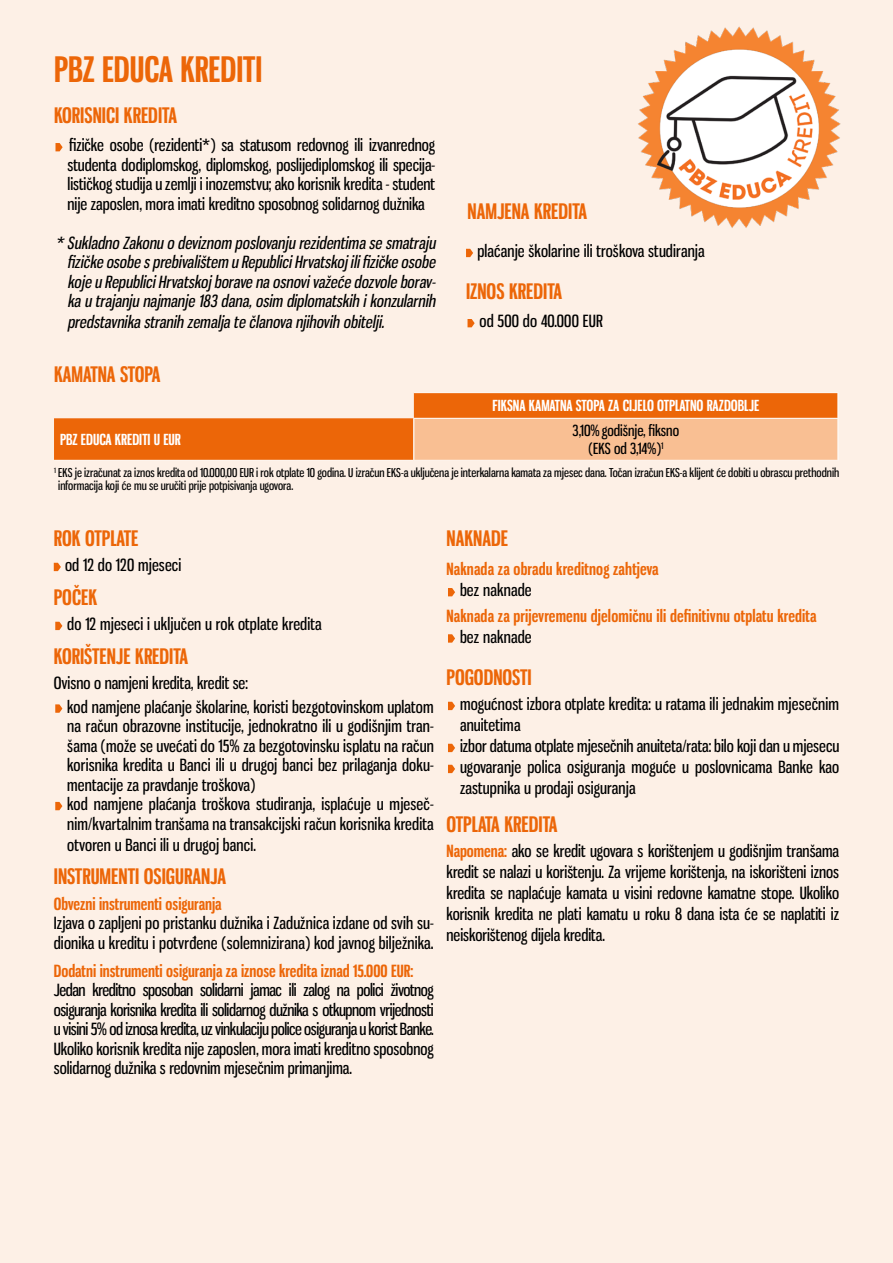
<style>
.page{position:relative;width:893px;height:1263px;background:#fdf0e6}
.page>*{position:absolute;margin:0;border:0;box-sizing:border-box;transform-origin:0 0}
.t1{font:700 34.5px "Gnuolane Rg";color:#ec6608}
.t2{font:700 21px "Gnuolane Rg";color:#ec6608}
.t3{font:16.5px/19.5px "Gnuolane Rg";letter-spacing:.01em;color:#000}
.t4{font:italic 16.5px/19.5px "Gnuolane Rg";letter-spacing:.01em;color:#000;text-align:justify}
.t5{font:700 16.5px "Gnuolane Rg";color:#ec6608}
.t6{font:700 15px "Gnuolane Rg";color:#fff}
.t7{font:15px/18px "Gnuolane Rg";color:#000;text-align:center}
.t8{font:12px/13.5px "Gnuolane Rg";color:#000}
.s1{font-weight:700;color:#ec6608}
.s2{font-size:18px}
</style>
<div class="page">
<svg style="left:56px;top:143px;width:7px;height:8px"></svg>
<svg style="left:466px;top:249px;width:7px;height:8px"></svg>
<svg style="left:467px;top:319px;width:8px;height:8px"></svg>
<svg style="left:54px;top:563px;width:7px;height:8px"></svg>
<svg style="left:55px;top:622px;width:7px;height:8px"></svg>
<svg style="left:55px;top:704px;width:7px;height:9px"></svg>
<svg style="left:55px;top:802px;width:7px;height:8px"></svg>
<svg style="left:54px;top:393px;width:783px;height:67px;fill:#ec6608"></svg>
<div style="left:414px;top:418px;width:424px;height:42px;background:#f9bf93"></div>
<svg style="left:837px;top:393px;width:1px;height:25px"></svg>
<hr style="left:837px;top:419px;width:1px;height:41px;background:#fff">
<hr style="left:54px;top:460px;width:360px;height:1px;background:#fff">
<hr style="left:413px;top:418px;width:425px;height:1px;background:#fff">
<hr style="left:413px;top:419px;width:1px;height:41px;background:#fff">
<hr style="left:414px;top:460px;width:424px;height:1px;background:#fff">
<hr style="left:414px;top:392px;width:424px;height:1px;background:#fff">
<svg style="left:448px;top:588px;width:7px;height:8px"></svg>
<svg style="left:448px;top:634px;width:7px;height:9px"></svg>
<svg style="left:448px;top:702px;width:7px;height:8px"></svg>
<svg style="left:448px;top:744px;width:7px;height:8px"></svg>
<svg style="left:448px;top:765px;width:7px;height:8px"></svg>
<img style="left:638px;top:26px;width:203px;height:202px">
<h1 class="t1" style="left:54px;top:49px;width:210px">PBZ EDUCA KREDITI</h1>
<p class="t2" style="left:54px;top:103px;width:125px">KORISNICI KREDITA</p>
<p class="t3" style="left:68px;top:135px;width:369px;text-align:justify">fizičke osobe (rezidenti*) sa statusom redovnog ili izvanrednog studenta dodiplomskog, diplomskog, poslijediplomskog ili specija&shy;lističkog studija u zemlji i inozemstvu; ako korisnik kredita - student nije zaposlen, mora imati kreditno sposobnog solidarnog dužnika</p>
<p class="t4" style="left:67px;top:233px;width:373px;text-indent:-12px">* Sukladno Zakonu o deviznom poslovanju rezidentima se smatraju fizičke osobe sprebivalištem u RepubliciHrvatskoj ilifizičke osobe koje u RepubliciHrvatskoj borave na osnovivažeće dozvole borav&shy;ka u trajanju najmanje 183 dana,osim diplomatskih ikonzularnih</p>
<p class="t4" style="left:67px;top:312px;width:321px">predstavnika stranih zemalja te članova njihovih obitelji.</p>
<p class="t2" style="left:54px;top:362px;width:108px">KAMATNA STOPA</p>
<p class="t2" style="left:467px;top:199px;width:121px">NAMJENA KREDITA</p>
<p class="t3" style="left:477px;top:241px;width:229px">plaćanje školarine ili troškova studiranja</p>
<p class="t2" style="left:466px;top:279px;width:98px">IZNOS KREDITA</p>
<p class="t3" style="left:479px;top:311px;width:125px">od 500 do 40.000 EUR</p>
<p class="t6" style="left:492px;top:397px;width:268px">FIKSNA KAMATNA STOPA ZA CIJELO OTPLATNO RAZDOBLJE</p>
<p class="t6" style="left:60px;top:431px;width:122px">PBZ EDUCA KREDITI U EUR</p>
<p class="t7" style="left:573px;top:422px;width:108px">3,10%godišnje, fiksno (EKS od 3,14%)<sup>1</sup></p>
<p class="t8" style="left:58px;top:465px;width:782px;text-indent:-4px"><sup>1</sup> EKS je izračunat za iznos kredita od 10.000,00 EUR i rok otplate 10 godina. U izračun EKS-a uključena je interkalarna kamata za mjesec dana. Točan izračun EKS-a klijent će dobiti u obrascu prethodnih informacija koji će mu se uručiti prije potpisivanja ugovora.</p>
<p class="t2" style="left:446px;top:525px;width:63px">NAKNADE</p>
<p class="t5" style="left:446px;top:559px;width:214px">Naknada za obradu kreditnog zahtjeva</p>
<p class="t3" style="left:460px;top:580px;width:73px">bez naknade</p>
<p class="t5" style="left:446px;top:605px;width:372px">Naknada za prijevremenu djelomičnu ili definitivnu otplatu kredita</p>
<p class="t3" style="left:460px;top:627px;width:73px">bez naknade</p>
<p class="t2" style="left:446px;top:664px;width:87px">POGODNOSTI</p>
<p class="t3" style="left:460px;top:693px;width:381px;line-height:21px">mogućnost izbora otplate kredita: u ratama ili jednakim mjesečnim anuitetima<br>izbor datuma otplate mjesečnih anuiteta/rata: bilo koji dan u mjesecu ugovaranje polica osiguranja moguće u poslovnicama Banke kao zastupnika u prodaji osiguranja</p>
<p class="t2" style="left:446px;top:812px;width:113px">OTPLATA KREDITA</p>
<p class="t3" style="left:446px;top:841px;width:394px;line-height:21px;text-align:justify"><span class="s1">Napomena:</span> ako se kredit ugovara s korištenjem u godišnjim tranšama kredit se nalazi u korištenju. Za vrijeme korištenja, na iskorišteni iznos kredita se naplaćuje kamata u visini redovne kamatne stope. Ukoliko korisnik kredita ne plati kamatu u roku 8 dana ista će se naplatiti iz neiskorištenog dijela kredita.</p>
<p class="t2" style="left:54px;top:525px;width:86px">ROK OTPLATE</p>
<p class="t3" style="left:65px;top:555px;width:118px">od 12 do 120 mjeseci</p>
<p class="t2" style="left:54px;top:584px;width:45px">POČEK</p>
<p class="t3" style="left:67px;top:614px;width:256px">do 12 mjeseci i uključen u rok otplate kredita</p>
<p class="t2" style="left:54px;top:643px;width:136px">KORIŠTENJE KREDITA</p>
<p class="t3" style="left:67px;top:671px;width:368px;line-height:23.7px;text-indent:-14px">Ovisno o namjeni kredita, kredit se:<br>kod namjene plaćanje školarine, koristi bezgotovinskom uplatom</p>
<p class="t3" style="left:67px;top:716px;width:368px">na račun obrazovne institucije, jednokratno ili u godišnjim tran&shy;šama (može se uvećati do 15% za bezgotovinsku isplatu na račun korisnika kredita u Banci ili u drugoj banci bez prilaganja doku&shy;mentacije za pravdanje troškova)<br>kod namjene plaćanja troškova studiranja, isplaćuje u mjeseč&shy;nim/kvartalnim tranšama na transakcijski račun korisnika kredita</p>
<p class="t3" style="left:67px;top:835px;width:190px">otvoren u Banci ili u drugoj banci.</p>
<p class="t2" style="left:54px;top:864px;width:174px">INSTRUMENTI OSIGURANJA</p>
<p class="t5" style="left:54px;top:894px;width:169px">Obvezni instrumenti osiguranja</p>
<p class="t3" style="left:54px;top:913px;width:381px">Izjava o zapljeni po pristanku dužnika i Zadužnica izdane od svih su&shy;dionika u kreditu i potvrđene (solemnizirana) kod javnog bilježnika<span class="s2">.</span></p>
<p class="t5" style="left:54px;top:961px;width:361px">Dodatni instrumenti osiguranja za iznose kredita iznad 15.000 EUR:</p>
<p class="t3" style="left:54px;top:980px;width:382px;text-align:justify">Jedan kreditno sposoban solidarni jamac ili zalog na polici životnog osiguranja korisnika kredita ili solidarnog dužnika s otkupnom vrijednosti u visini 5% od iznosa kredita, uz vinkulaciju police osiguranja u korist Banke.<br>Ukoliko korisnik kredita nije zaposlen, mora imati kreditno sposobnog solidarnog dužnika s redovnim mjesečnim primanjima.</p>
</div>
